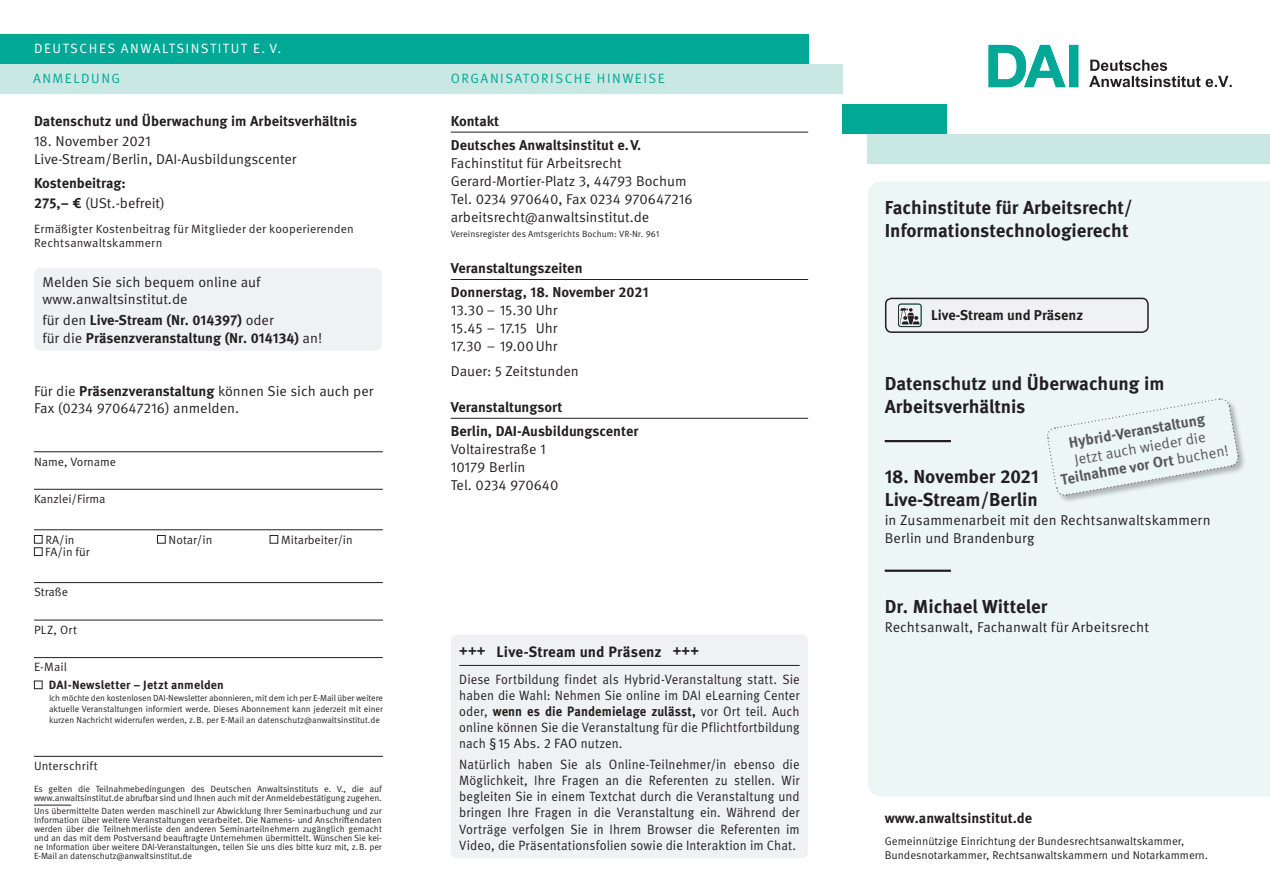
<style>
.page{position:relative;width:1270px;height:893px;background:#fff}
.page>*{position:absolute;margin:0;border:0;box-sizing:border-box;transform-origin:0 0}
.t1{font:700 18.75px/22.5px "Meta OT";color:#231f20}
.t2{font:700 15px "Meta OT";color:#57585a}
.t3{font:700 15px "Meta OT";letter-spacing:.005em;color:#231f20}
.t4{font:15px "Meta OT Norm";color:#57585a}
.t5{font:14.25px/18px "Meta OT Norm";color:#231f20}
.t6{font:700 14.25px/24.5px "Meta OT";color:#231f20}
.t7{font:13.5px/16.2px "Meta OT Norm";letter-spacing:.005em;color:#231f20;scale:.93 1}
.t8{font:700 13.5px "Meta OT";letter-spacing:.005em;color:#231f20;scale:.93 1}
.t9{font:13.5px "Meta OT Norm";letter-spacing:.11em;color:#00a895}
.t10{font:13.5px "Meta OT Norm";letter-spacing:.11em;color:#fff}
.t11{font:12px/14.4px "Meta OT Norm";letter-spacing:.01em;color:#231f20}
.t12{font:700 12px "Meta OT";letter-spacing:.015em;color:#231f20}
.t13{font:11.25px/13.5px "Meta OT Norm";color:#231f20}
.t14{font:9px/9px "Meta OT Norm";letter-spacing:-.01em;color:#231f20}
.t15{font:8.85px/10.6px "Meta OT Norm";color:#231f20;text-align:justify}
.s1{font-family:"Meta OT";font-weight:700}
.s2{font-family:"Meta OT Norm";font-weight:400}
.s3{font-size:13.5px}
</style>
<div class="page">
<div style="left:0;top:64px;width:842px;height:30px;background:#c9e8e4"></div>
<svg style="left:988px;top:45px;width:90px;height:42px"></svg>
<div style="left:868px;top:182px;width:401px;height:614px;background:#ebf6f5"></div>
<div style="left:867px;top:134px;width:402px;height:30px;background:#c9e8e4"></div>
<div style="left:0;top:34px;width:808px;height:30px;background:#00a895"></div>
<div style="left:842px;top:104px;width:104px;height:30px;background:#00a895"></div>
<hr style="left:450px;top:132px;width:358px;height:1px;background:#231f20">
<hr style="left:450px;top:279px;width:358px;height:1px;background:#231f20">
<hr style="left:450px;top:418px;width:358px;height:1px;background:#231f20">
<svg style="left:1089px;top:60px;width:142px;height:27px"></svg>
<hr style="left:884px;top:440px;width:66px;height:2px;background:#231f20">
<hr style="left:884px;top:570px;width:66px;height:2px;background:#231f20">
<hr style="left:34px;top:805px;width:37px;height:1px;background:#231f20">
<div style="left:885px;top:298px;width:262px;height:34px;background:#f0f1f2;border-radius:6px"></div>
<div style="left:884px;top:298px;width:264px;height:35px;border:2px solid #231f20;border-radius:6px"></div>
<svg style="left:898px;top:304px;width:23px;height:23px"></svg>
<div style="left:34px;top:268px;width:348px;height:83px;background:#f0f1f2;border-radius:6px"></div>
<hr style="left:34px;top:451px;width:349px;height:1px;background:#231f20">
<hr style="left:34px;top:489px;width:349px;height:1px;background:#231f20">
<hr style="left:34px;top:529px;width:349px;height:1px;background:#231f20">
<hr style="left:34px;top:582px;width:349px;height:1px;background:#231f20">
<hr style="left:34px;top:620px;width:349px;height:1px;background:#231f20">
<hr style="left:34px;top:657px;width:349px;height:1px;background:#231f20">
<hr style="left:34px;top:756px;width:349px;height:1px;background:#231f20">
<div style="left:34px;top:535px;width:9px;height:9px;border:1px solid #231f20"></div>
<div style="left:157px;top:535px;width:9px;height:9px;border:1px solid #231f20"></div>
<div style="left:270px;top:535px;width:8px;height:9px;border:1px solid #231f20"></div>
<div style="left:34px;top:547px;width:9px;height:9px;border:1px solid #231f20"></div>
<div style="left:34px;top:681px;width:9px;height:8px;border:1px solid #231f20"></div>
<div style="left:450px;top:635px;width:358px;height:223px;background:#f0f1f2;border-radius:6px"></div>
<hr style="left:459px;top:665px;width:340px;height:1px;background:#231f20">
<div style="left:1047px;top:399px;width:199px;height:105px;background:#231f20;opacity:.3"></div>
<svg style="left:1046px;top:398px;width:192px;height:98px;background:#e7f1f0"></svg>
<h3 class="t10" style="left:34px;top:40px;width:248px">DEUTSCHES ANWALTSINSTITUT E. V.</h3>
<h3 class="t10" style="left:34px;top:40px;width:89px">ANMELDUNG</h3>
<h3 class="t9" style="left:33px;top:70px;width:89px">ANMELDUNG</h3>
<h3 class="t9" style="left:33px;top:70px;width:120px">FAX 0234 703507</h3>
<h3 class="t9" style="left:451px;top:70px;width:215px">ORGANISATORISCHE HINWEISE</h3>
<h3 class="t6" style="left:34px;top:109px;width:324px">Datenschutz und Überwachung im Arbeitsverhältnis</h3>
<h3 class="t5" style="left:34px;top:132px;width:264px">18. November 2021<br>Live-Stream/Berlin, DAI-Ausbildungscenter</h3>
<h3 class="t6" style="left:34px;top:171px;width:93px">Kostenbeitrag:</h3>
<h3 class="t5" style="left:34px;top:194px;width:132px"><span class="s1">275,– €</span> (USt.-befreit)</h3>
<h3 class="t11" style="left:34px;top:221px;width:321px">Ermäßigter Kostenbeitrag für Mitglieder der kooperierenden<br>Rechtsanwaltskammern</h3>
<h3 class="t5" style="left:43px;top:274px;width:219px;line-height:17.1px">Melden Sie sich bequem online auf www.anwaltsinstitut.de</h3>
<h3 class="t6" style="left:43px;top:312px;width:281px;line-height:17.1px"><span class="s2">für den</span> Live-Stream (Nr. 014397) <span class="s2">oder<br>für die</span> Präsenzveranstaltung (Nr. 014134) <span class="s2">an!</span></h3>
<h3 class="t5" style="left:34px;top:383px;width:341px;line-height:17.1px">Für die <span class="s1">Präsenzveranstaltung</span> können Sie sich auch per<br>Fax (0234 970647216) anmelden.</h3>
<h3 class="t11" style="left:34px;top:454px;width:84px">Name, Vorname</h3>
<h3 class="t11" style="left:34px;top:492px;width:73px">Kanzlei/Firma</h3>
<h3 class="t11" style="left:46px;top:532px;width:31px">RA/in</h3>
<h3 class="t11" style="left:169px;top:532px;width:45px">Notar/in</h3>
<h3 class="t11" style="left:281px;top:532px;width:73px">Mitarbeiter/in</h3>
<h3 class="t11" style="left:45px;top:545px;width:46px">FA/in für</h3>
<h3 class="t11" style="left:34px;top:585px;width:35px">Straße</h3>
<h3 class="t11" style="left:34px;top:623px;width:45px">PLZ, Ort</h3>
<h3 class="t11" style="left:34px;top:660px;width:35px">E-Mail</h3>
<h3 class="t12" style="left:49px;top:678px;width:177px">DAI-Newsletter – Jetzt anmelden</h3>
<p class="t15" style="left:49px;top:693px;width:335px">Ich möchte den kostenlosen DAI-Newsletter abonnieren, mit dem ich per E-Mail über weitere aktuelle Veranstaltungen informiert werde. Dieses Abonnement kann jederzeit mit einer kurzen Nachricht widerrufen werden, z.B. per E-Mail an datenschutz@anwaltsinstitut.de</p>
<h3 class="t11" style="left:34px;top:759px;width:65px">Unterschrift</h3>
<p class="t14" style="left:34px;top:784px;width:349px">Es gelten die Teilnahmebedingungen des Deutschen Anwaltsinstituts e. V., die auf www.anwaltsinstitut.de abrufbar sind und Ihnen auch mit der Anmeldebestätigung zugehen.</p>
<p class="t14" style="left:34px;top:806px;width:349px;text-align:justify">Uns übermittelte Daten werden maschinell zur Abwicklung Ihrer Seminarbuchung und zur Information über weitere Veranstaltungen verarbeitet. Die Namens- und Anschriftendaten werden über die Teilnehmerliste den anderen Seminarteilnehmern zugänglich gemacht und an das mit dem Postversand beauftragte Unternehmen übermittelt. Wünschen Sie kei&shy;ne Information über weitere DAI-Veranstaltungen, teilen Sie uns dies bitte kurz mit, z.B. per E-Mail an datenschutz@anwaltsinstitut.de</p>
<h3 class="t6" style="left:450px;top:109px;width:192px">Kontakt<br>Deutsches Anwaltsinstitut e.V.</h3>
<h3 class="t5" style="left:450px;top:154px;width:243px">Fachinstitut für Arbeitsrecht Gerard-Mortier-Platz 3, 44793 Bochum Tel. 0234 970640, Fax 0234 970647216 arbeitsrecht@anwaltsinstitut.de</h3>
<p class="t14" style="left:450px;top:229px;width:210px">Vereinsregister des Amtsgerichts Bochum: VR-Nr. 961</p>
<h3 class="t6" style="left:450px;top:256px;width:199px">Veranstaltungszeiten<br>Donnerstag, 18. November 2021</h3>
<h3 class="t5" style="left:450px;top:302px;width:108px;text-align:justify">13.30 – 15.30 Uhr 15.45 – 17.15 Uhr 17.30 – 19.00Uhr</h3>
<h3 class="t5" style="left:450px;top:362px;width:130px">Dauer: 5 Zeitstunden</h3>
<h3 class="t6" style="left:450px;top:395px;width:189px">Veranstaltungsort<br>Berlin, DAI-Ausbildungscenter</h3>
<h3 class="t5" style="left:450px;top:440px;width:109px">Voltairestraße 1<br>10179 Berlin<br>Tel. 0234 970640</h3>
<h2 class="t3" style="left:459px;top:642px;width:241px"><span class="s3">+++</span> Live-Stream und Präsenz <span class="s3">+++</span></h2>
<h3 class="t7" style="left:459px;top:671px;width:367px">Diese Fortbildung findet als Hybrid-Veranstaltung statt. Sie haben die Wahl: Nehmen Sie online im DAI eLearning Center</h3>
<h3 class="t8" style="left:459px;top:703px;width:367px"><span class="s2">oder,</span> wenn es die Pandemielage zulässt, <span class="s2">vor Ort teil. Auch</span></h3>
<h3 class="t7" style="left:459px;top:720px;width:367px">online können Sie die Veranstaltung für die Pflichtfortbildung nach §15 Abs. 2 FAO nutzen.</h3>
<p class="t7" style="left:459px;top:756px;width:367px;text-align:justify">Natürlich haben Sie als Online-Teilnehmer/in ebenso die Möglichkeit, Ihre Fragen an die Referenten zu stellen. Wir begleiten Sie in einem Textchat durch die Veranstaltung und bringen Ihre Fragen in die Veranstaltung ein. Während der Vorträge verfolgen Sie in Ihrem Browser die Referenten im Video, die Präsentationsfolien sowie die Interaktion im Chat.</p>
<h1 class="t1" style="left:884px;top:196px;width:249px">Fachinstitute für Arbeitsrecht/<br>Informationstechnologierecht</h1>
<h3 class="t6" style="left:931px;top:303px;width:154px">Live-Stream und Präsenz</h3>
<h1 class="t1" style="left:884px;top:373px;width:281px">Datenschutz und Überwachung im<br>Arbeitsverhältnis</h1>
<h2 class="t2" style="left:1067px;top:433px;width:139px;rotate:-10deg">Hybrid-Veranstaltung</h2>
<h2 class="t4" style="left:1072px;top:451px;width:134px;rotate:-10deg">Jetzt auch wieder die</h2>
<h2 class="t2" style="left:1058px;top:470px;width:172px;rotate:-10deg">Teilnahme vor Ort <span class="s2">buchen!</span></h2>
<h1 class="t1" style="left:884px;top:466px;width:156px">18. November 2021<br>Live-Stream/Berlin</h1>
<h3 class="t5" style="left:884px;top:512px;width:327px;line-height:17.1px">in Zusammenarbeit mit den Rechtsanwaltskammern<br>Berlin und Brandenburg</h3>
<h1 class="t1" style="left:884px;top:596px;width:164px">Dr. Michael Witteler</h1>
<h3 class="t5" style="left:884px;top:619px;width:266px">Rechtsanwalt, Fachanwalt für Arbeitsrecht</h3>
<h3 class="t6" style="left:884px;top:806px;width:149px">www.anwaltsinstitut.de</h3>
<p class="t13" style="left:884px;top:835px;width:325px">Gemeinnützige Einrichtung der Bundesrechtsanwaltskammer,<br>Bundesnotarkammer, Rechtsanwaltskammern und Notarkammern.</p>
</div>
